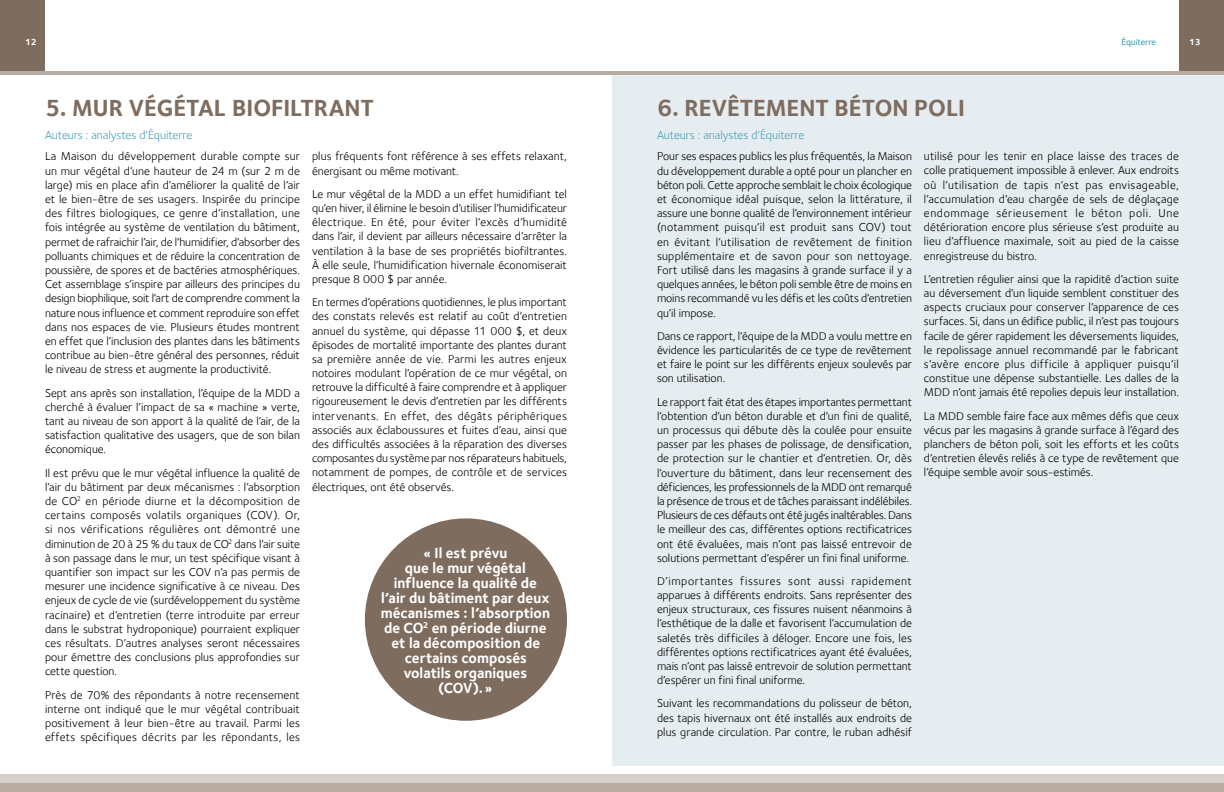
<style>
.page{position:relative;width:1224px;height:792px;background:#fff}
.page>*{position:absolute;margin:0;border:0;box-sizing:border-box;transform-origin:0 0}
.t1{font:700 24px "Foundry Sterling";color:#7e6d5f}
.t2{font:700 15px/15px "Foundry Sterling";color:#fff;text-align:center}
.t3{font:12px "Foundry Sterling";letter-spacing:-.005em;color:#489fb6}
.t4{font:11.8px/14.2px "Foundry Sterling";color:#000;text-align:justify}
.t5{font:500 9px "Foundry Sterling";color:#379db2}
.t6{font:700 9px "Foundry Sterling";color:#fff}
</style>
<div class="page">
<div style="left:1179px;top:0;width:45px;height:75px;background:#7e6d5f"></div>
<div style="left:612px;top:75px;width:612px;height:691px;background:#e6edf1"></div>
<div style="left:612px;top:783px;width:612px;height:9px;background:#b7aba2"></div>
<div style="left:612px;top:774px;width:612px;height:9px;background:#d6cfca"></div>
<div style="left:0;top:0;width:45px;height:75px;background:#7e6d5f"></div>
<div style="left:0;top:783px;width:612px;height:9px;background:#b7aba2"></div>
<hr style="left:612px;top:71px;width:612px;height:4px;background:#b7aba2">
<hr style="left:0;top:71px;width:612px;height:4px;background:#b7aba2">
<div style="left:0;top:774px;width:612px;height:9px;background:#d6cfca"></div>
<div style="left:365px;top:518px;width:202px;height:203px;background:#7e6d5f;border-radius:50%"></div>
<p class="t6" style="left:25px;top:37px;width:13px">12</p>
<p class="t5" style="left:1122px;top:37px;width:36px">Équiterre</p>
<p class="t6" style="left:1189px;top:37px;width:13px">13</p>
<h1 class="t1" style="left:45px;top:94px;width:330px">5. MUR VÉGÉTAL BIOFILTRANT</h1>
<p class="t3" style="left:45px;top:128px;width:149px">Auteurs : analystes d’Équiterre</p>
<p class="t4" style="left:45px;top:149px;width:257px">La Maison du développement durable compte sur un mur végétal d’une hauteur de 24 m (sur 2 m de large) mis en place afin d’améliorer la qualité de l’air et le bien-être de ses usagers. Inspirée du principe des filtres biologiques, ce genre d’installation, une fois intégrée au système de ventilation du bâtiment, permet de rafraichir l’air, de l’humidifier, d’absorber des polluants chimiques et de réduire la concentration de poussière, de spores et de bactéries atmosphériques.<br>Cet assemblage s’inspire par ailleurs des principes du design biophilique, soit l’art de comprendre comment la nature nous influence et comment reproduire son effet dans nos espaces de vie. Plusieurs études montrent en effet que l’inclusion des plantes dans les bâtiments contribue au bien-être général des personnes, réduit le niveau de stress et augmente la productivité.</p>
<p class="t4" style="left:45px;top:385px;width:257px">Sept ans après son installation, l’équipe de la MDD a cherché à évaluer l’impact de sa « machine » verte, tant au niveau de son apport à la qualité de l’air, de la satisfaction qualitative des usagers, que de son bilan économique.</p>
<p class="t4" style="left:45px;top:465px;width:257px">Il est prévu que le mur végétal influence la qualité de l’air du bâtiment par deux mécanismes : l’absorption de CO<sup>2</sup> en période diurne et la décomposition de certains composés volatils organiques (COV). Or, si nos vérifications régulières ont démontré une diminution de 20 à 25 % du taux de CO<sup>2</sup> dans l’air suite à son passage dans le mur, un test spécifique visant à quantifier son impact sur les COV n’a pas permis de mesurer une incidence significative à ce niveau. Des enjeux de cycle de vie (surdéveloppement du système racinaire) et d’entretien (terre introduite par erreur dans le substrat hydroponique) pourraient expliquer ces résultats. D’autres analyses seront nécessaires pour émettre des conclusions plus approfondies sur cette question.</p>
<p class="t4" style="left:45px;top:687px;width:257px">Près de 70% des répondants à notre recensement interne ont indiqué que le mur végétal contribuait positivement à leur bien-être au travail. Parmi les effets spécifiques décrits par les répondants, les</p>
<p class="t4" style="left:312px;top:149px;width:256px">plus fréquents font référence à ses effets relaxant, énergisant ou même motivant.</p>
<p class="t4" style="left:312px;top:187px;width:257px">Le mur végétal de la MDD a un effet humidifiant tel qu’en hiver, il élimine le besoin d’utiliser l’humidificateur électrique. En été, pour éviter l’excès d’humidité dans l’air, il devient par ailleurs nécessaire d’arrêter la ventilation à la base de ses propriétés biofiltrantes.<br>À elle seule, l’humidification hivernale économiserait presque 8 000 $ par année.</p>
<p class="t4" style="left:312px;top:295px;width:257px">En termes d’opérations quotidiennes, le plus important des constats relevés est relatif au coût d’entretien annuel du système, qui dépasse 11 000 $, et deux épisodes de mortalité importante des plantes durant sa première année de vie. Parmi les autres enjeux notoires modulant l’opération de ce mur végétal, on retrouve la difficulté à faire comprendre et à appliquer rigoureusement le devis d’entretien par les différents intervenants. En effet, des dégâts périphériques associés aux éclaboussures et fuites d’eau, ainsi que des difficultés associées à la réparation des diverses composantes du système par nos réparateurs habituels, notamment de pompes, de contrôle et de services électriques, ont été observés.</p>
<p class="t2" style="left:381px;top:545px;width:171px">« Il est prévu<br>que le mur végétal influence la qualité de l’air du bâtiment par deux mécanismes : l’absorption de CO<sup>2</sup> en période diurne et la décomposition de certains composés volatils organiques (COV).»</p>
<h1 class="t1" style="left:657px;top:94px;width:309px">6. REVÊTEMENT BÉTON POLI</h1>
<p class="t3" style="left:657px;top:128px;width:149px">Auteurs : analystes d’Équiterre</p>
<p class="t4" style="left:657px;top:149px;width:257px">Pour ses espaces publics les plus fréquentés, la Maison du développement durable a opté pour un plancher en béton poli. Cette approche semblait le choix écologique et économique idéal puisque, selon la littérature, il assure une bonne qualité de l’environnement intérieur (notamment puisqu’il est produit sans COV) tout en évitant l’utilisation de revêtement de finition supplémentaire et de savon pour son nettoyage.<br>Fort utilisé dans les magasins à grande surface il y a quelques années, le béton poli semble être de moins en moins recommandé vu les défis et les coûts d’entretien qu’il impose.</p>
<p class="t4" style="left:657px;top:329px;width:256px">Dans ce rapport, l’équipe de la MDD a voulu mettre en évidence les particularités de ce type de revêtement et faire le point sur les différents enjeux soulevés par son utilisation.</p>
<p class="t4" style="left:657px;top:394px;width:257px">Le rapport fait état des étapes importantes permettant l’obtention d’un béton durable et d’un fini de qualité, un processus qui débute dès la coulée pour ensuite passer par les phases de polissage, de densification, de protection sur le chantier et d’entretien. Or, dès l’ouverture du bâtiment, dans leur recensement des déficiences, les professionnels de la MDD ont remarqué la présence de trous et de tâches paraissant indélébiles.<br>Plusieurs de ces défauts ont été jugés inaltérables. Dans le meilleur des cas, différentes options rectificatrices ont été évaluées, mais n’ont pas laissé entrevoir de solutions permettant d’espérer un fini final uniforme.</p>
<p class="t4" style="left:657px;top:574px;width:257px">D’importantes fissures sont aussi rapidement apparues à différents endroits. Sans représenter des enjeux structuraux, ces fissures nuisent néanmoins à l’esthétique de la dalle et favorisent l’accumulation de saletés très difficiles à déloger. Encore une fois, les différentes options rectificatrices ayant été évaluées, mais n’ont pas laissé entrevoir de solution permettant d’espérer un fini final uniforme.</p>
<p class="t4" style="left:657px;top:696px;width:257px">Suivant les recommandations du polisseur de béton, des tapis hivernaux ont été installés aux endroits de plus grande circulation. Par contre, le ruban adhésif</p>
<p class="t4" style="left:924px;top:149px;width:257px">utilisé pour les tenir en place laisse des traces de colle pratiquement impossible à enlever. Aux endroits où l’utilisation de tapis n’est pas envisageable, l’accumulation d’eau chargée de sels de déglaçage endommage sérieusement le béton poli. Une détérioration encore plus sérieuse s’est produite au lieu d’affluence maximale, soit au pied de la caisse enregistreuse du bistro.</p>
<p class="t4" style="left:924px;top:272px;width:257px">L’entretien régulier ainsi que la rapidité d’action suite au déversement d’un liquide semblent constituer des aspects cruciaux pour conserver l’apparence de ces surfaces. Si, dans un édifice public, il n’est pas toujours facile de gérer rapidement les déversements liquides, le repolissage annuel recommandé par le fabricant s’avère encore plus difficile à appliquer puisqu’il constitue une dépense substantielle. Les dalles de la MDD n’ont jamais été repolies depuis leur installation.</p>
<p class="t4" style="left:924px;top:408px;width:257px">La MDD semble faire face aux mêmes défis que ceux vécus par les magasins à grande surface à l’égard des planchers de béton poli, soit les efforts et les coûts d’entretien élevés reliés à ce type de revêtement que l’équipe semble avoir sous-estimés.</p>
</div>
